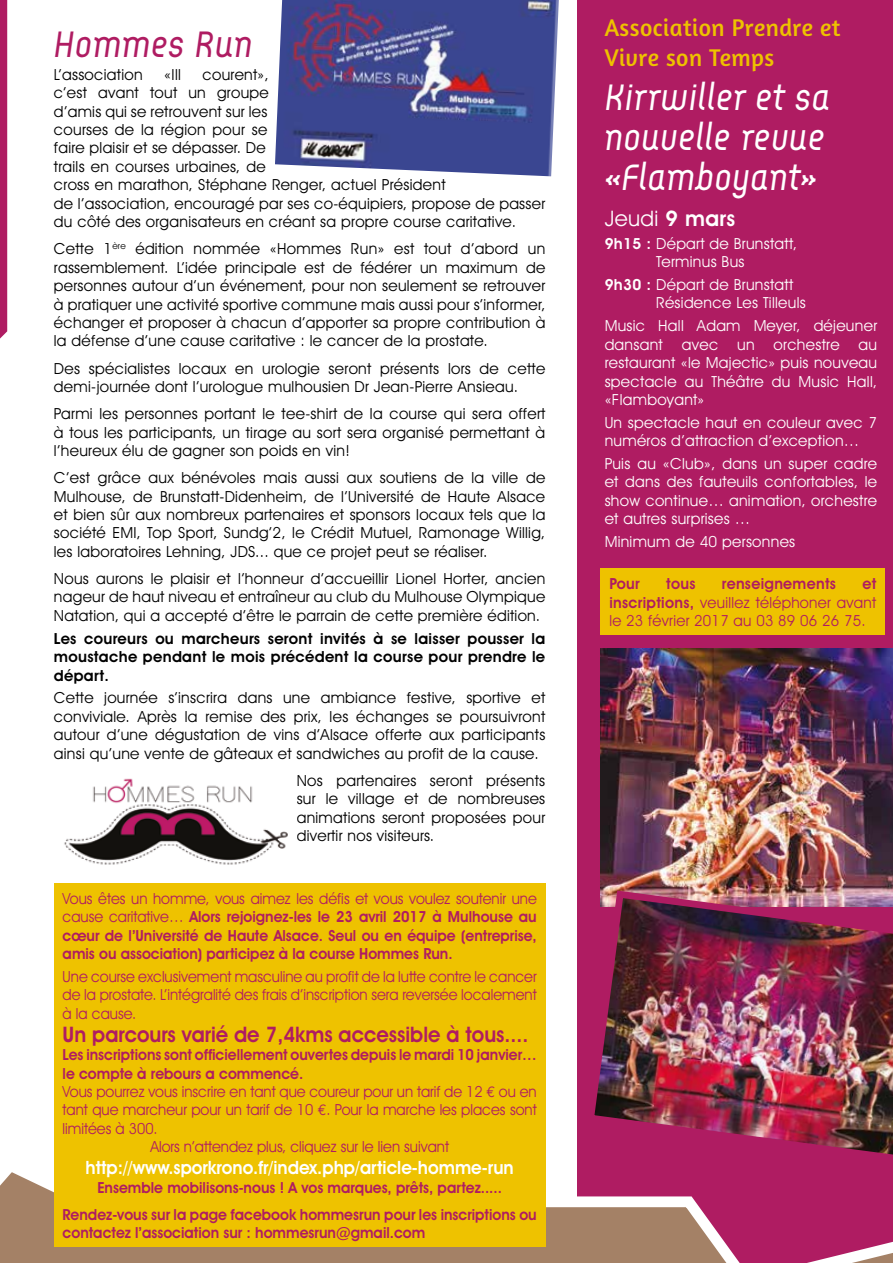
<style>
.page{position:relative;width:893px;height:1263px;background:#fff}
.page>*{position:absolute;margin:0;border:0;box-sizing:border-box;transform-origin:0 0}
.t1{font:italic 36.9px/39.9px "Arcus";letter-spacing:.02em;color:#fff}
.t2{font:italic 36.9px "Arcus";letter-spacing:.02em;color:#af1c62}
.t3{font:24.6px/29.5px "Amaranth";letter-spacing:.02em;color:#eec200}
.t4{font:600 21.45px "Avant Garde IT Cby BT";color:#af1c62;scale:.95 1}
.t5{font:21.45px "Avant Garde IT Cby BT";letter-spacing:.02em;color:#fff}
.t6{font:600 18.45px "Avant Garde IT Cby BT";color:#fff;scale:.95 1}
.t7{font:15.3px/18.5px "Avant Garde IT Cby BT";letter-spacing:.02em;color:#000;text-align:justify}
.t8{font:600 15.3px/18.5px "Avant Garde IT Cby BT";color:#af1c62;text-align:justify;scale:.95 1}
.t9{font:15.3px/18.5px "Avant Garde IT Cby BT";letter-spacing:.02em;color:#fff}
.t10{font:15.3px/18.5px "Avant Garde IT Cby BT";color:#af1c62;text-align:justify;scale:.95 1}
.t11{font:600 15.3px/18.5px "Avant Garde IT Cby BT";letter-spacing:.02em;color:#000;text-align:justify}
.t12{font:15.3px/18.5px "Avant Garde IT Cby BT";color:#af1c62;text-align:justify}
.t13{font:600 15.3px "Avant Garde IT Cby BT";letter-spacing:.02em;color:#af1c62}
.t14{font:600 15.3px "Avant Garde IT Cby BT";color:#af1c62}
.s1{font-weight:400}
.s2{font-family:"Euro Mono"}
.s3{font-weight:600}
</style>
<div class="page">
<div style="left:578px;top:0;width:315px;height:1263px;background:#af1c62"></div>
<svg style="left:0;top:1152px;width:893px;height:111px"></svg>
<div style="left:0;top:0;width:7px;height:339px;background:#af1c62"></div>
<div style="left:54px;top:883px;width:491px;height:364px;background:#eec200"></div>
<div style="left:601px;top:569px;width:284px;height:66px;background:#eec200"></div>
<img style="left:601px;top:648px;width:292px;height:239px">
<img style="left:583px;top:887px;width:310px;height:283px">
<img style="left:64px;top:778px;width:224px;height:87px">
<img style="left:275px;top:0;width:284px;height:176px">
<h1 class="t2" style="left:54px;top:22px;width:200px">Hommes Run</h1>
<p class="t7" style="left:54px;top:65px;width:90px">L’association</p>
<p class="t7" style="left:164px;top:65px;width:18px">«Ill</p>
<p class="t7" style="left:54px;top:65px;width:493px;text-align:left;text-indent:149px">courent»,<br>c’est avant tout un groupe<br>d’amis qui se retrouvent sur les<br>courses de la région pour se<br>faire plaisir et se dépasser. De<br>trails en courses urbaines, de<br>cross en marathon, Stéphane Renger, actuel Président<br>de l’association, encouragé par ses co-équipiers, propose de passer du côté des organisateurs en créant sa propre course caritative.</p>
<p class="t7" style="left:54px;top:240px;width:493px">Cette 1<sup>ère</sup> édition nommée «Hommes Run» est tout d’abord un rassemblement. L’idée principale est de fédérer un maximum de personnes autour d’un événement, pour non seulement se retrouver à pratiquer une activité sportive commune mais aussi pour s’informer, échanger et proposer à chacun d’apporter sa propre contribution à la défense d’une cause caritative : le cancer de la prostate.</p>
<p class="t7" style="left:54px;top:359px;width:493px">Des spécialistes locaux en urologie seront présents lors de cette demi-journée dont l’urologue mulhousien Dr Jean-Pierre Ansieau.</p>
<p class="t7" style="left:54px;top:404px;width:493px">Parmi les personnes portant le tee-shirt de la course qui sera offert à tous les participants, un tirage au sort sera organisé permettant à l’heureux élu de gagner son poids en vin!</p>
<p class="t7" style="left:54px;top:468px;width:493px">C’est grâce aux bénévoles mais aussi aux soutiens de la ville de Mulhouse, de Brunstatt-Didenheim, de l’Université de Haute Alsace et bien sûr aux nombreux partenaires et sponsors locaux tels que la société EMI, Top Sport, Sundg’2, le Crédit Mutuel, Ramonage Willig, les laboratoires Lehning, JDS... que ce projet peut se réaliser.</p>
<p class="t7" style="left:54px;top:569px;width:493px">Nous aurons le plaisir et l’honneur d’accueillir Lionel Horter, ancien nageur de haut niveau et entraîneur au club du Mulhouse Olympique Natation, qui a accepté d’être le parrain de cette première édition.</p>
<p class="t11" style="left:54px;top:629px;width:493px">Les coureurs ou marcheurs seront invités à se laisser pousser la moustache pendant le mois précédent la course pour prendre le départ.</p>
<p class="t7" style="left:54px;top:688px;width:493px">Cette journée s’inscrira dans une ambiance festive, sportive et conviviale. Après la remise des prix, les échanges se poursuivront autour d’une dégustation de vins d’Alsace offerte aux participants ainsi qu’une vente de gâteaux et sandwiches au profit de la cause.</p>
<p class="t7" style="left:297px;top:771px;width:250px">Nos partenaires seront présents sur le village et de nombreuses animations seront proposées pour divertir nos visiteurs.</p>
<p class="t8" style="left:63px;top:889px;width:501px"><span class="s1">Vous êtes un homme, vous aimez les défis et vous voulez soutenir une cause caritative…</span> Alors rejoignez-les le 23 avril 2017 à Mulhouse au cœur de l’Université de Haute Alsace. Seul ou en équipe (entreprise, amis ou association) participez à la course Hommes Run.</p>
<p class="t10" style="left:63px;top:967px;width:501px">Une course exclusivement masculine au profit de la lutte contre le cancer de la prostate. L’intégralité des frais d’inscription sera reversée localement à la cause.</p>
<h3 class="t4" style="left:63px;top:1021px;width:492px">Un parcours varié de 7,4kms accessible à tous....</h3>
<p class="t8" style="left:63px;top:1045px;width:501px">Les inscriptions sont officiellement ouvertes depuis le mardi 10 janvier…</p>
<p class="t8" style="left:63px;top:1064px;width:255px">le compte à rebours a commencé.</p>
<p class="t10" style="left:63px;top:1082px;width:500px">Vous pourrez vous inscrire en tant que coureur pour un tarif de 12 <span class="s2">€</span> ou en</p>
<p class="t10" style="left:63px;top:1100px;width:501px">tant que marcheur pour un tarif de 10 <span class="s2">€</span>. Pour la marche les places sont</p>
<p class="t10" style="left:63px;top:1119px;width:102px">limitées à 300.</p>
<p class="t10" style="left:150px;top:1137px;width:316px">Alors n’attendez plus, cliquez sur le lien suivant</p>
<p class="t6" style="left:86px;top:1157px;width:452px">http://www.sporkrono.fr/index.php/article-homme-run</p>
<p class="t8" style="left:63px;top:1174px;width:501px;line-height:27.2px;text-align:center">Ensemble mobilisons-nous ! A vos marques, prêts, partez.....<br>Rendez-vous sur la page facebook hommesrun pour les inscriptions ou</p>
<p class="t8" style="left:63px;top:1223px;width:383px">contactez l’association sur : hommesrun@gmail.com</p>
<h2 class="t3" style="left:605px;top:13px;width:237px">Association Prendre et<br>Vivre son Temps</h2>
<h1 class="t1" style="left:605px;top:77px;width:227px">Kirrwiller et sa nouvelle revue «Flamboyant»</h1>
<h3 class="t5" style="left:605px;top:205px;width:132px">Jeudi <span class="s3">9 mars</span></h3>
<p class="t9" style="left:605px;top:234px;width:194px;text-align:center"><span class="s3">9h15 :</span> Départ de Brunstatt,<br>Terminus Bus</p>
<p class="t9" style="left:656px;top:275px;width:151px;text-indent:-52px"><span class="s3">9h30 :</span> Départ de Brunstatt<br>Résidence Les Tilleuls</p>
<p class="t9" style="left:605px;top:316px;width:274px;text-align:justify">Music Hall Adam Meyer, déjeuner dansant avec un orchestre au restaurant «le Majectic» puis nouveau spectacle au Théâtre du Music Hall, «Flamboyant»</p>
<p class="t9" style="left:605px;top:413px;width:274px">Un spectacle haut en couleur avec 7 numéros d’attraction d’exception…</p>
<p class="t9" style="left:605px;top:454px;width:274px;text-align:justify">Puis au «Club», dans un super cadre et dans des fauteuils confortables, le show continue… animation, orchestre et autres surprises …</p>
<p class="t9" style="left:605px;top:532px;width:192px">Minimum de 40 personnes</p>
<p class="t12" style="left:609px;top:574px;width:268px;text-indent:253px"><span class="s3">et inscriptions,</span> veuillez téléphoner avant le 23 février 2017 au 03 89 06 26 75.</p>
<p class="t14" style="left:609px;top:574px;width:32px">Pour</p>
<p class="t14" style="left:666px;top:574px;width:31px">tous</p>
<p class="t13" style="left:722px;top:574px;width:116px">renseignements</p>
</div>
